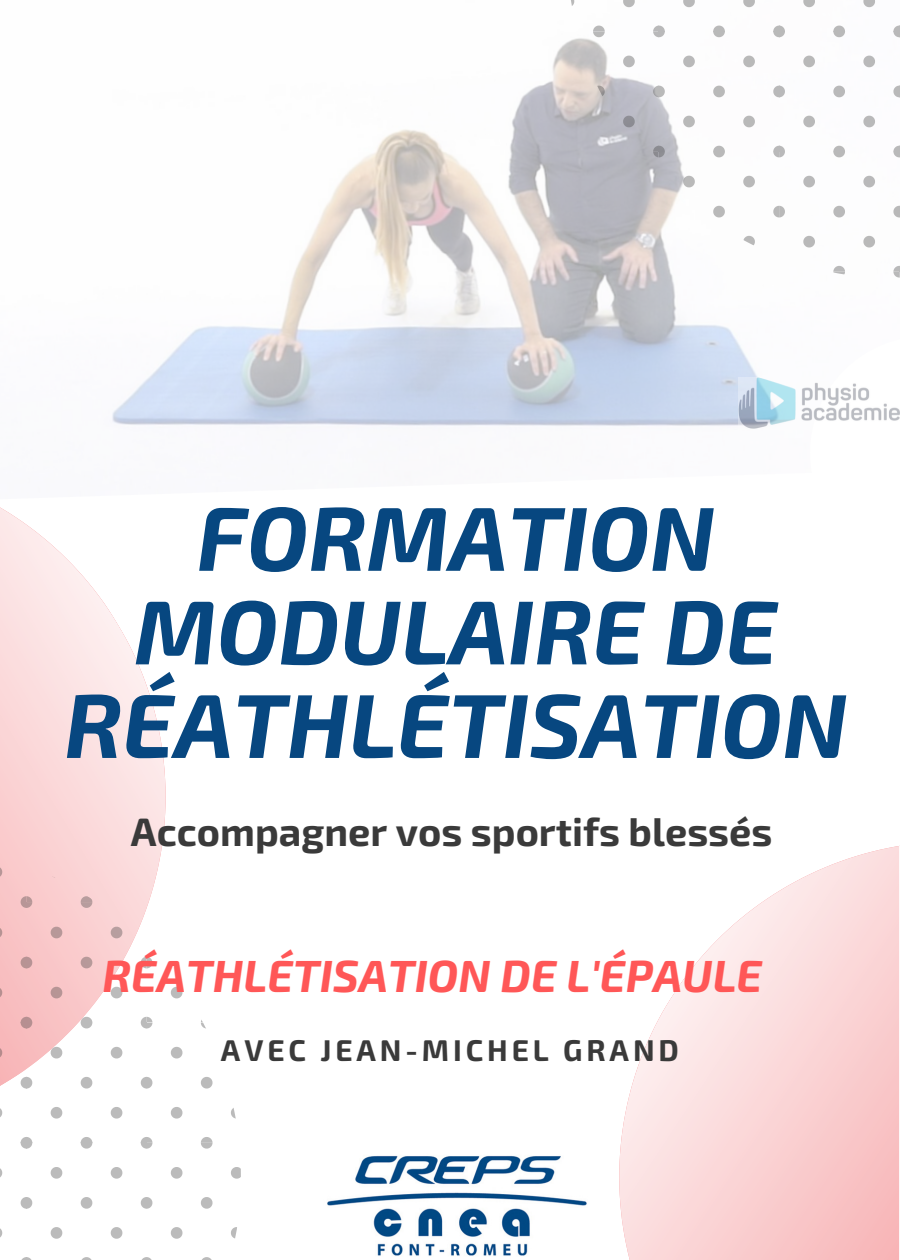
<style>
.page{position:relative;width:900px;height:1260px;background:#fff}
.page>*{position:absolute;margin:0;border:0;box-sizing:border-box;transform-origin:0 0}
.t1{font:italic 700 90.75px/93.5px "Exo 2";color:#074780;text-align:center}
.t2{font:italic 700 45px "Exo 2";color:#ff5757}
.t3{font:700 39.75px "Exo 2";color:#3a3a3a}
.t4{font:700 30px "Exo 2";letter-spacing:.13em;color:#3a3a3a}
</style>
<div class="page">
<img style="left:327px;top:1156px;width:170px;height:100px">
<svg style="left:497px;top:845px;width:403px;height:415px"></svg>
<img style="left:112px;top:0;width:788px;height:426px">
<svg style="left:0;top:507px;width:206px;height:579px"></svg>
<svg style="left:201px;top:957px;width:2px;height:11px"></svg>
<svg style="left:171px;top:987px;width:11px;height:11px"></svg>
<svg style="left:201px;top:1077px;width:12px;height:12px"></svg>
<svg style="left:171px;top:1107px;width:11px;height:12px"></svg>
<svg style="left:231px;top:1108px;width:5px;height:11px"></svg>
<svg style="left:171px;top:1047px;width:11px;height:12px"></svg>
<svg style="left:201px;top:1017px;width:5px;height:11px"></svg>
<svg style="left:202px;top:1257px;width:10px;height:3px"></svg>
<svg style="left:201px;top:1197px;width:12px;height:12px"></svg>
<svg style="left:171px;top:1227px;width:11px;height:12px"></svg>
<svg style="left:231px;top:1227px;width:6px;height:12px"></svg>
<svg style="left:171px;top:1167px;width:11px;height:12px"></svg>
<svg style="left:231px;top:1167px;width:10px;height:12px"></svg>
<svg style="left:201px;top:1137px;width:12px;height:12px"></svg>
<svg style="left:51px;top:866px;width:11px;height:12px"></svg>
<svg style="left:141px;top:957px;width:11px;height:11px"></svg>
<svg style="left:81px;top:957px;width:11px;height:11px"></svg>
<svg style="left:51px;top:987px;width:11px;height:11px"></svg>
<svg style="left:111px;top:987px;width:11px;height:11px"></svg>
<svg style="left:51px;top:927px;width:11px;height:11px"></svg>
<svg style="left:111px;top:927px;width:11px;height:11px"></svg>
<svg style="left:141px;top:902px;width:6px;height:6px"></svg>
<svg style="left:81px;top:896px;width:11px;height:12px"></svg>
<svg style="left:141px;top:1077px;width:11px;height:12px"></svg>
<svg style="left:81px;top:1077px;width:11px;height:12px"></svg>
<svg style="left:51px;top:1107px;width:11px;height:12px"></svg>
<svg style="left:111px;top:1107px;width:11px;height:12px"></svg>
<svg style="left:51px;top:1047px;width:11px;height:12px"></svg>
<svg style="left:111px;top:1047px;width:11px;height:12px"></svg>
<svg style="left:141px;top:1017px;width:11px;height:11px"></svg>
<svg style="left:81px;top:1017px;width:11px;height:11px"></svg>
<svg style="left:141px;top:1257px;width:11px;height:3px"></svg>
<svg style="left:81px;top:1257px;width:11px;height:3px"></svg>
<svg style="left:141px;top:1197px;width:11px;height:12px"></svg>
<svg style="left:81px;top:1197px;width:11px;height:12px"></svg>
<svg style="left:51px;top:1227px;width:11px;height:12px"></svg>
<svg style="left:111px;top:1227px;width:11px;height:12px"></svg>
<svg style="left:51px;top:1167px;width:11px;height:12px"></svg>
<svg style="left:111px;top:1167px;width:11px;height:12px"></svg>
<svg style="left:141px;top:1137px;width:11px;height:12px"></svg>
<svg style="left:81px;top:1137px;width:11px;height:12px"></svg>
<svg style="left:0;top:866px;width:2px;height:12px"></svg>
<svg style="left:21px;top:957px;width:11px;height:11px"></svg>
<svg style="left:0;top:987px;width:2px;height:11px"></svg>
<svg style="left:0;top:927px;width:2px;height:11px"></svg>
<svg style="left:21px;top:896px;width:11px;height:12px"></svg>
<svg style="left:21px;top:1077px;width:11px;height:12px"></svg>
<svg style="left:0;top:1108px;width:2px;height:9px"></svg>
<svg style="left:0;top:1047px;width:2px;height:12px"></svg>
<svg style="left:21px;top:1017px;width:11px;height:11px"></svg>
<svg style="left:21px;top:1257px;width:11px;height:3px"></svg>
<svg style="left:21px;top:1197px;width:11px;height:12px"></svg>
<svg style="left:0;top:1228px;width:2px;height:10px"></svg>
<svg style="left:0;top:1168px;width:2px;height:9px"></svg>
<svg style="left:21px;top:1137px;width:11px;height:12px"></svg>
<svg style="left:803px;top:0;width:12px;height:7px"></svg>
<svg style="left:863px;top:0;width:12px;height:7px"></svg>
<svg style="left:893px;top:86px;width:7px;height:11px"></svg>
<svg style="left:833px;top:86px;width:12px;height:11px"></svg>
<svg style="left:803px;top:116px;width:12px;height:11px"></svg>
<svg style="left:863px;top:116px;width:12px;height:11px"></svg>
<svg style="left:803px;top:56px;width:12px;height:11px"></svg>
<svg style="left:863px;top:56px;width:12px;height:11px"></svg>
<svg style="left:893px;top:26px;width:7px;height:11px"></svg>
<svg style="left:833px;top:26px;width:12px;height:11px"></svg>
<svg style="left:893px;top:206px;width:7px;height:11px"></svg>
<svg style="left:833px;top:206px;width:12px;height:11px"></svg>
<svg style="left:803px;top:236px;width:12px;height:12px"></svg>
<svg style="left:863px;top:236px;width:12px;height:12px"></svg>
<svg style="left:803px;top:176px;width:12px;height:11px"></svg>
<svg style="left:863px;top:176px;width:12px;height:11px"></svg>
<svg style="left:779px;top:266px;width:6px;height:6px"></svg>
<svg style="left:893px;top:146px;width:7px;height:11px"></svg>
<svg style="left:833px;top:146px;width:12px;height:11px"></svg>
<svg style="left:893px;top:266px;width:7px;height:12px"></svg>
<svg style="left:833px;top:266px;width:12px;height:12px"></svg>
<svg style="left:683px;top:0;width:12px;height:7px"></svg>
<svg style="left:743px;top:0;width:12px;height:7px"></svg>
<svg style="left:773px;top:86px;width:12px;height:11px"></svg>
<svg style="left:713px;top:86px;width:12px;height:11px"></svg>
<svg style="left:683px;top:116px;width:12px;height:11px"></svg>
<svg style="left:743px;top:116px;width:12px;height:11px"></svg>
<svg style="left:683px;top:56px;width:12px;height:11px"></svg>
<svg style="left:743px;top:56px;width:12px;height:11px"></svg>
<svg style="left:773px;top:26px;width:12px;height:11px"></svg>
<svg style="left:713px;top:26px;width:12px;height:11px"></svg>
<svg style="left:773px;top:206px;width:12px;height:11px"></svg>
<svg style="left:713px;top:206px;width:12px;height:11px"></svg>
<svg style="left:683px;top:236px;width:12px;height:12px"></svg>
<svg style="left:743px;top:236px;width:12px;height:12px"></svg>
<svg style="left:683px;top:176px;width:12px;height:11px"></svg>
<svg style="left:743px;top:176px;width:12px;height:11px"></svg>
<svg style="left:659px;top:206px;width:6px;height:11px"></svg>
<svg style="left:773px;top:146px;width:12px;height:11px"></svg>
<svg style="left:713px;top:146px;width:12px;height:11px"></svg>
<svg style="left:571px;top:0;width:3px;height:7px"></svg>
<svg style="left:623px;top:0;width:12px;height:7px"></svg>
<svg style="left:593px;top:146px;width:12px;height:6px"></svg>
<svg style="left:653px;top:86px;width:12px;height:11px"></svg>
<svg style="left:593px;top:86px;width:12px;height:11px"></svg>
<svg style="left:623px;top:116px;width:12px;height:11px"></svg>
<svg style="left:623px;top:56px;width:12px;height:11px"></svg>
<svg style="left:653px;top:26px;width:12px;height:11px"></svg>
<svg style="left:593px;top:26px;width:12px;height:11px"></svg>
<svg style="left:653px;top:146px;width:12px;height:11px"></svg>
<svg style="left:810px;top:336px;width:90px;height:41px"></svg>
<img style="left:739px;top:377px;width:161px;height:52px">
<p class="t1" style="left:64px;top:487px;width:785px">FORMATION<br>MODULAIRE DE<br>RÉATHLÉTISATION</p>
<p class="t3" style="left:131px;top:806px;width:643px">Accompagner vos sportifs blessés</p>
<p class="t2" style="left:102px;top:947px;width:661px">RÉATHLÉTISATION DE L'ÉPAULE</p>
<p class="t4" style="left:221px;top:1031px;width:460px">AVEC JEAN-MICHEL GRAND</p>
</div>
